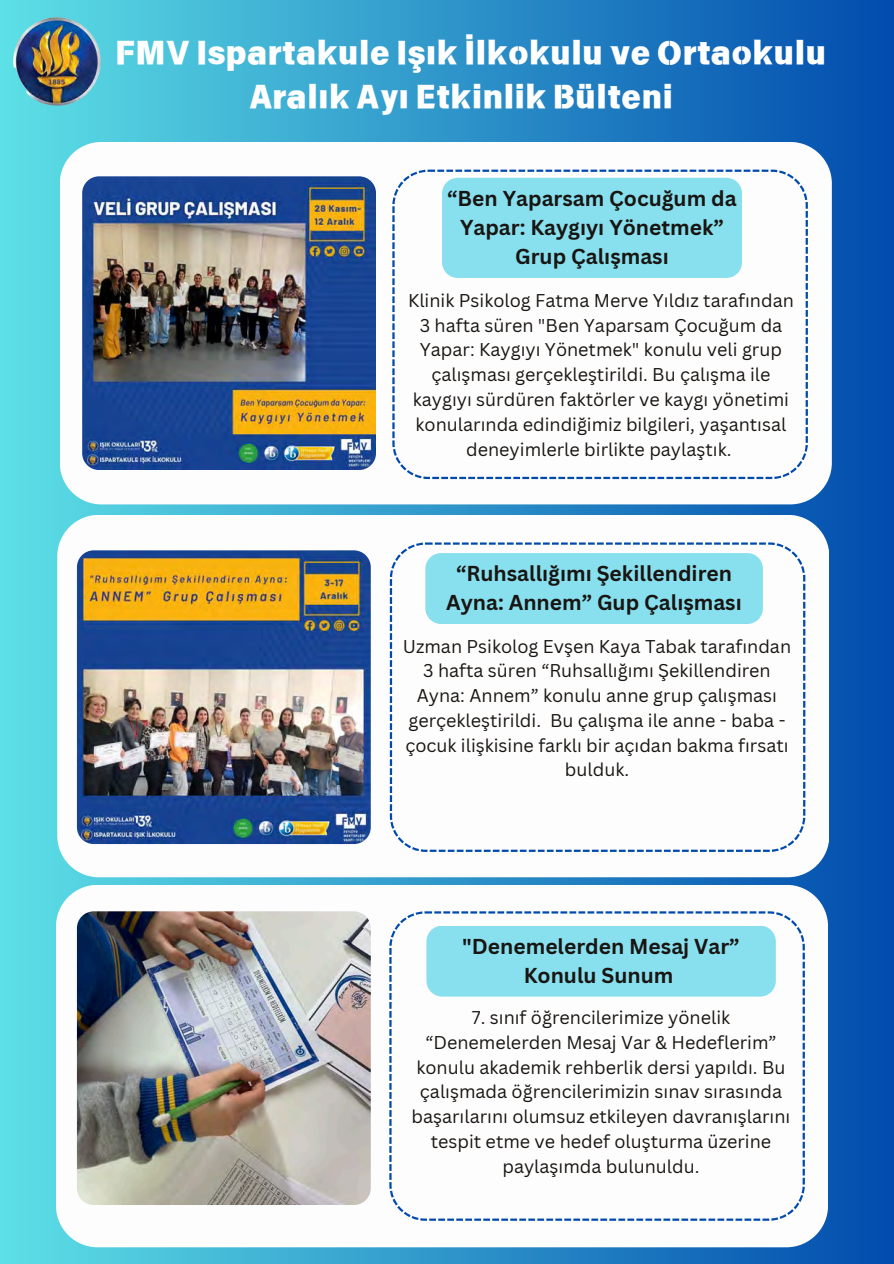
<style>
.page{position:relative;width:894px;height:1264px;background:#fff}
.page>*{position:absolute;margin:0;border:0;box-sizing:border-box;transform-origin:0 0}
.t1{font:31.5px/43.8px "Canva Title Bole Latin";color:#fff}
.t2{font:700 21px/29.2px "Canva Sans";color:#191512;text-align:center}
.t3{font:18px/24.8px "Canva Sans";color:#191512;text-align:center}
</style>
<div class="page">
<div style="left:0;top:0;width:893px;height:1263px;background:linear-gradient(to right,#5ee0e6,#024cae)"></div>
<img style="left:14px;top:17px;width:86px;height:88px">
<div style="left:57px;top:515px;width:772px;height:362px;background:#fdfdfd;border-radius:42px"></div>
<svg style="left:390px;top:542px;width:415px;height:310px"></svg>
<div style="left:425px;top:553px;width:337px;height:71px;background:#88e0ef"></div>
<div style="left:60px;top:142px;width:771px;height:362px;background:#fdfdfd;border-radius:42px"></div>
<svg style="left:392px;top:170px;width:415px;height:309px"></svg>
<div style="left:442px;top:178px;width:299px;height:100px;background:#88e0ef"></div>
<div style="left:56px;top:884px;width:771px;height:363px;background:#fdfdfd;border-radius:42px"></div>
<svg style="left:389px;top:911px;width:415px;height:309px"></svg>
<div style="left:426px;top:925px;width:349px;height:71px;background:#88e0ef"></div>
<img style="left:77px;top:911px;width:293px;height:293px;border-radius:17px">
<img style="left:77px;top:550px;width:293px;height:294px;border-radius:17px">
<img style="left:82px;top:176px;width:294px;height:294px;border-radius:17px">
<p class="t1" style="left:249px;top:31px;width:578px;text-indent:-134px">FMV Ispartakule Işık İlkokulu ve Ortaokulu<br>Aralık Ayı Etkinlik Bülteni</p>
<h1 class="t2" style="left:447px;top:183px;width:291px">“Ben Yaparsam Çocuğum da<br>Yapar: Kaygıyı Yönetmek”<br>Grup Çalışması</h1>
<p class="t3" style="left:408px;top:287px;width:387px">Klinik Psikolog Fatma Merve Yıldız tarafından 3 hafta süren "Ben Yaparsam Çocuğum da Yapar: Kaygıyı Yönetmek" konulu veli grup çalışması gerçekleştirildi. Bu çalışma ile kaygıyı sürdüren faktörler ve kaygı yönetimi konularında edindiğimiz bilgileri, yaşantısal deneyimlerle birlikte paylaştık.</p>
<p class="t2" style="left:446px;top:558px;width:297px">“Ruhsallığımı Şekillendiren<br>Ayna: Annem” Gup Çalışması</p>
<h2 class="t3" style="left:402px;top:633px;width:390px">Uzman Psikolog Evşen Kaya Tabak tarafından 3 hafta süren “Ruhsallığımı Şekillendiren Ayna: Annem” konulu anne grup çalışması gerçekleştirildi. Bu çalışma ile anne - baba - çocuk ilişkisine farklı bir açıdan bakma fırsatı bulduk.</h2>
<p class="t2" style="left:462px;top:931px;width:279px">"Denemelerden Mesaj Var”<br>Konulu Sunum</p>
<p class="t3" style="left:411px;top:1004px;width:380px">7. sınıf öğrencilerimize yönelik “Denemelerden Mesaj Var &amp; Hedeflerim” konulu akademik rehberlik dersi yapıldı. Bu çalışmada öğrencilerimizin sınav sırasında başarılarını olumsuz etkileyen davranışlarını tespit etme ve hedef oluşturma üzerine paylaşımda bulunuldu.</p>
</div>
